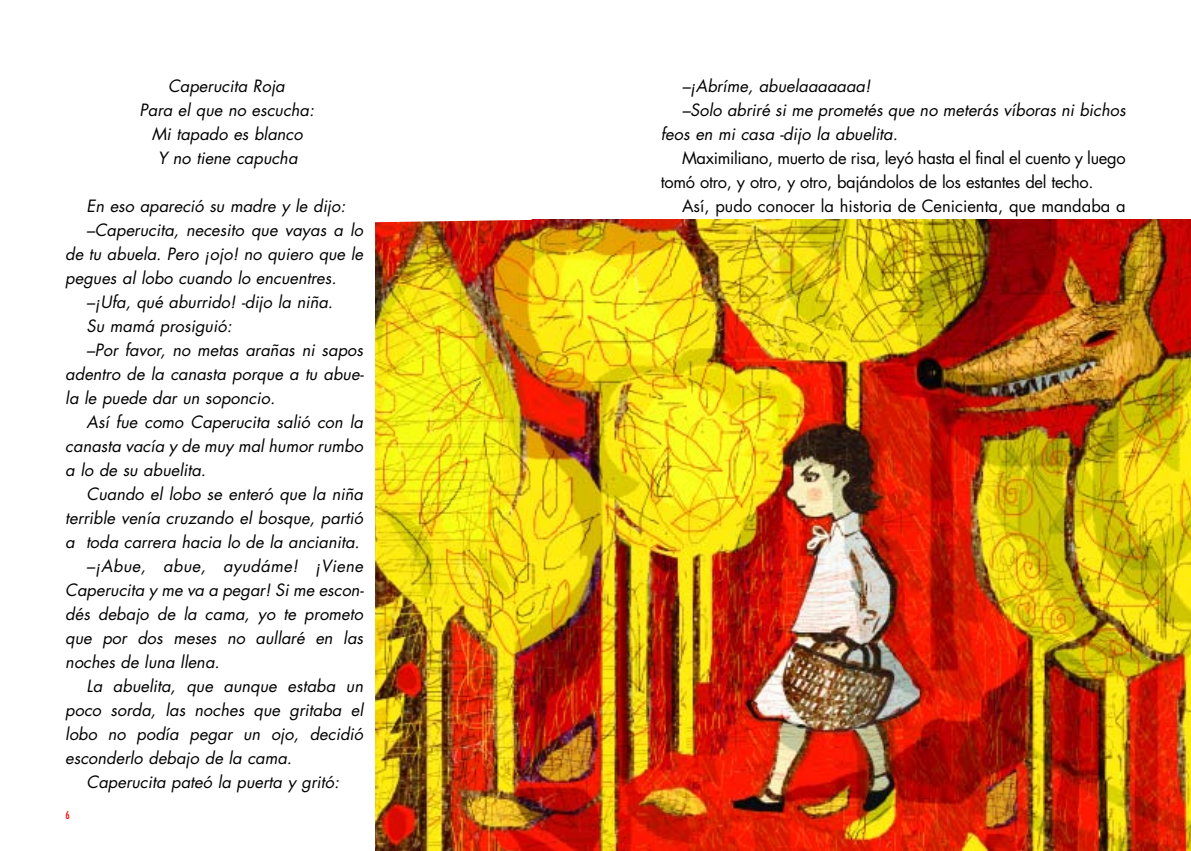
<style>
.page{position:relative;width:1191px;height:851px;background:#fff}
.page>*{position:absolute;margin:0;border:0;box-sizing:border-box;transform-origin:0 0}
.t1{font:italic 16.5px/24px "Futura";color:#000;text-align:center}
.t2{font:16.5px/24px "Futura";letter-spacing:-.02em;color:#000}
.t3{font:16.5px "Futura";color:#000}
.t4{font:italic 16.5px "Futura";letter-spacing:.025em;color:#000}
.t5{font:500 condensed 10.5px "Futura";color:#f00}
</style>
<div class="page">
<img style="left:375px;top:220px;width:816px;height:630px">
<svg style="left:375px;top:219px;width:156px;height:3px"></svg>
<p class="t1" style="left:139px;top:75px;width:176px">Caperucita Roja<br>Para el que no escucha:<br>Mi tapado es blanco<br>Y no tiene capucha</p>
<p class="t1" style="left:87px;top:195px;width:261px">En eso apareció su madre y le dijo:</p>
<p class="t1" style="left:87px;top:219px;width:278px">–Caperucita, necesito que vayas a lo</p>
<p class="t1" style="left:65px;top:243px;width:299px">de tu abuela. Pero ¡ojo! no quiero que le</p>
<p class="t1" style="left:65px;top:267px;width:273px">pegues al lobo cuando lo encuentres.</p>
<p class="t1" style="left:87px;top:291px;width:248px">–¡Ufa, qué aburrido! -dijo la niña.</p>
<p class="t1" style="left:87px;top:315px;width:147px">Su mamá prosiguió:</p>
<p class="t1" style="left:87px;top:339px;width:278px">–Por favor, no metas arañas ni sapos</p>
<p class="t1" style="left:65px;top:363px;width:299px">adentro de la canasta porque a tu abue-</p>
<p class="t1" style="left:65px;top:387px;width:211px">la le puede dar un soponcio.</p>
<p class="t1" style="left:87px;top:411px;width:278px">Así fue como Caperucita salió con la</p>
<p class="t1" style="left:65px;top:435px;width:299px">canasta vacía y de muy mal humor rumbo</p>
<p class="t1" style="left:65px;top:459px;width:142px">a lo de su abuelita.</p>
<p class="t1" style="left:87px;top:483px;width:278px">Cuando el lobo se enteró que la niña</p>
<p class="t1" style="left:65px;top:507px;width:299px">terrible venía cruzando el bosque, partió</p>
<p class="t1" style="left:65px;top:531px;width:296px">a toda carrera hacia lo de la ancianita.</p>
<p class="t4" style="left:87px;top:558px;width:278px">–¡Abue, abue, ayudáme! ¡Viene</p>
<p class="t1" style="left:65px;top:579px;width:299px">Caperucita y me va a pegar! Si me escon-</p>
<p class="t1" style="left:65px;top:603px;width:299px">dés debajo de la cama, yo te prometo</p>
<p class="t1" style="left:65px;top:627px;width:299px">que por dos meses no aullaré en las</p>
<p class="t1" style="left:65px;top:651px;width:156px">noches de luna llena.</p>
<p class="t1" style="left:87px;top:675px;width:278px">La abuelita, que aunque estaba un</p>
<p class="t1" style="left:65px;top:699px;width:299px">poco sorda, las noches que gritaba el</p>
<p class="t1" style="left:65px;top:723px;width:299px">lobo no podía pegar un ojo, decidió</p>
<p class="t1" style="left:65px;top:747px;width:228px">esconderlo debajo de la cama.</p>
<p class="t1" style="left:87px;top:771px;width:254px">Caperucita pateó la puerta y gritó:</p>
<p class="t5" style="left:65px;top:808px;width:6px">6</p>
<p class="t1" style="left:682px;top:75px;width:190px">–¡Abríme, abuelaaaaaaa!</p>
<p class="t1" style="left:682px;top:99px;width:445px">–Solo abriré si me prometés que no meterás víboras ni bichos</p>
<p class="t1" style="left:661px;top:123px;width:238px">feos en mi casa -dijo la abuelita.</p>
<p class="t2" style="left:661px;top:147px;width:466px;text-indent:21px">Maximiliano, muerto de risa, leyó hasta el final el cuento y luego tomó otro, y otro, y otro, bajándolos de los estantes del techo.</p>
<p class="t3" style="left:682px;top:198px;width:445px">Así, pudo conocer la historia de Cenicienta, que mandaba a</p>
</div>
